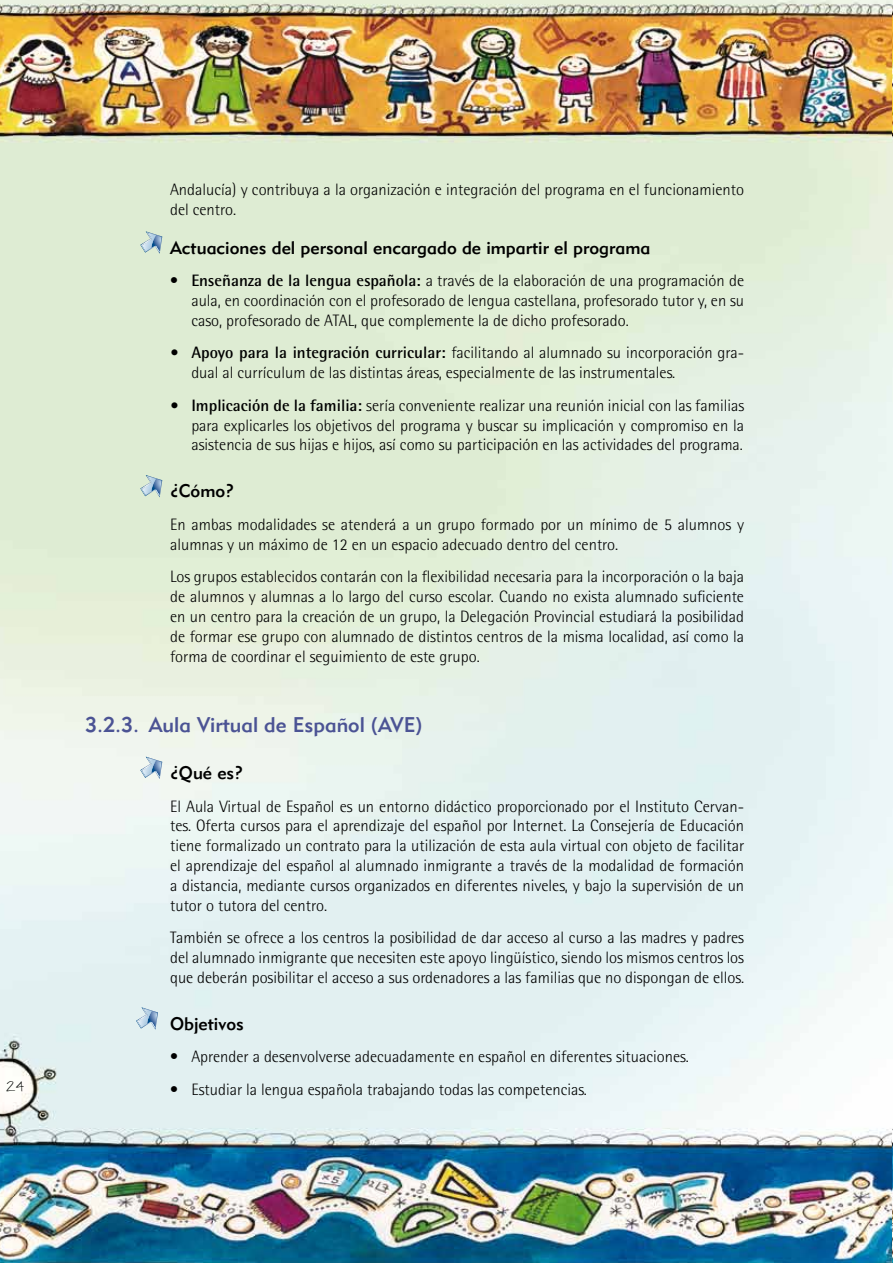
<style>
.page{position:relative;width:893px;height:1263px;background:#fff}
.page>*{position:absolute;margin:0;border:0;box-sizing:border-box;transform-origin:0 0}
.t1{font:21px "Geometric 415 BT Medium A";color:#4b5394}
.t2{font:18px "Geometric 415 BT Medium A";color:#000}
.t3{font:300 16.5px/19.8px "Rotis Semi Sans";color:#000;text-align:justify}
.t4{font:15px "Kemie Px";color:#000}
.s1{font-weight:700}
</style>
<div class="page">
<img style="left:0;top:0;width:893px;height:1263px">
<svg style="left:140px;top:231px;width:22px;height:23px"></svg>
<svg style="left:140px;top:475px;width:22px;height:22px"></svg>
<svg style="left:140px;top:757px;width:22px;height:22px"></svg>
<svg style="left:136px;top:1007px;width:22px;height:23px"></svg>
<p class="t4" style="left:7px;top:1077px;width:19px">24</p>
<p class="t3" style="left:170px;top:180px;width:576px">Andalucía) y contribuya a la organización e integración del programa en el funcionamiento del centro.</p>
<p class="t2" style="left:170px;top:236px;width:482px">Actuaciones del personal encargado de impartir el programa</p>
<p class="t3" style="left:191px;top:271px;width:554px;text-indent:-21px">• <span class="s1">Enseñanza de la lengua española:</span> a través de la elaboración de una programación de aula, en coordinación con el profesorado de lengua castellana, profesorado tutor y, en su caso, profesorado de ATAL, que complemente la de dicho profesorado.</p>
<p class="t3" style="left:191px;top:343px;width:554px;text-indent:-21px"><span class="s1">• Apoyo para la integración curricular:</span> facilitando al alumnado su incorporación gra&shy;dual al currículum de las distintas áreas, especialmente de las instrumentales.</p>
<p class="t3" style="left:191px;top:395px;width:554px;text-indent:-21px"><span class="s1">• Implicación de la familia:</span> sería conveniente realizar una reunión inicial con las familias para explicarles los objetivos del programa y buscar su implicación y compromiso en la asistencia de sus hijas e hijos, así como su participación en las actividades del programa.</p>
<p class="t2" style="left:170px;top:480px;width:66px">¿Cómo?</p>
<p class="t3" style="left:170px;top:514px;width:575px">En ambas modalidades se atenderá a un grupo formado por un mínimo de 5 alumnos y alumnas y un máximo de 12 en un espacio adecuado dentro del centro.</p>
<p class="t3" style="left:170px;top:567px;width:576px">Los grupos establecidos contarán con la flexibilidad necesaria para la incorporación o la baja de alumnos y alumnas a lo largo del curso escolar. Cuando no exista alumnado suficiente en un centro para la creación de un grupo, la Delegación Provincial estudiará la posibilidad de formar ese grupo con alumnado de distintos centros de la misma localidad, así como la forma de coordinar el seguimiento de este grupo.</p>
<p class="t1" style="left:85px;top:712px;width:339px">3.2.3. Aula Virtual de Español (AVE)</p>
<p class="t2" style="left:170px;top:762px;width:75px">¿Qué es?</p>
<p class="t3" style="left:170px;top:796px;width:576px">El Aula Virtual de Español es un entorno didáctico proporcionado por el Instituto Cervan&shy;tes. Oferta cursos para el aprendizaje del español por Internet. La Consejería de Educación tiene formalizado un contrato para la utilización de esta aula virtual con objeto de facilitar el aprendizaje del español al alumnado inmigrante a través de la modalidad de formación a distancia, mediante cursos organizados en diferentes niveles, y bajo la supervisión de un tutor o tutora del centro.</p>
<p class="t3" style="left:170px;top:928px;width:575px">También se ofrece a los centros la posibilidad de dar acceso al curso a las madres y padres del alumnado inmigrante que necesiten este apoyo lingüístico, siendo los mismos centros los que deberán posibilitar el acceso a sus ordenadores a las familias que no dispongan de ellos.</p>
<p class="t2" style="left:170px;top:1012px;width:75px">Objetivos</p>
<p class="t3" style="left:170px;top:1047px;width:520px">• Aprender a desenvolverse adecuadamente en español en diferentes situaciones.</p>
<p class="t3" style="left:170px;top:1079px;width:418px">• Estudiar la lengua española trabajando todas las competencias.</p>
</div>
